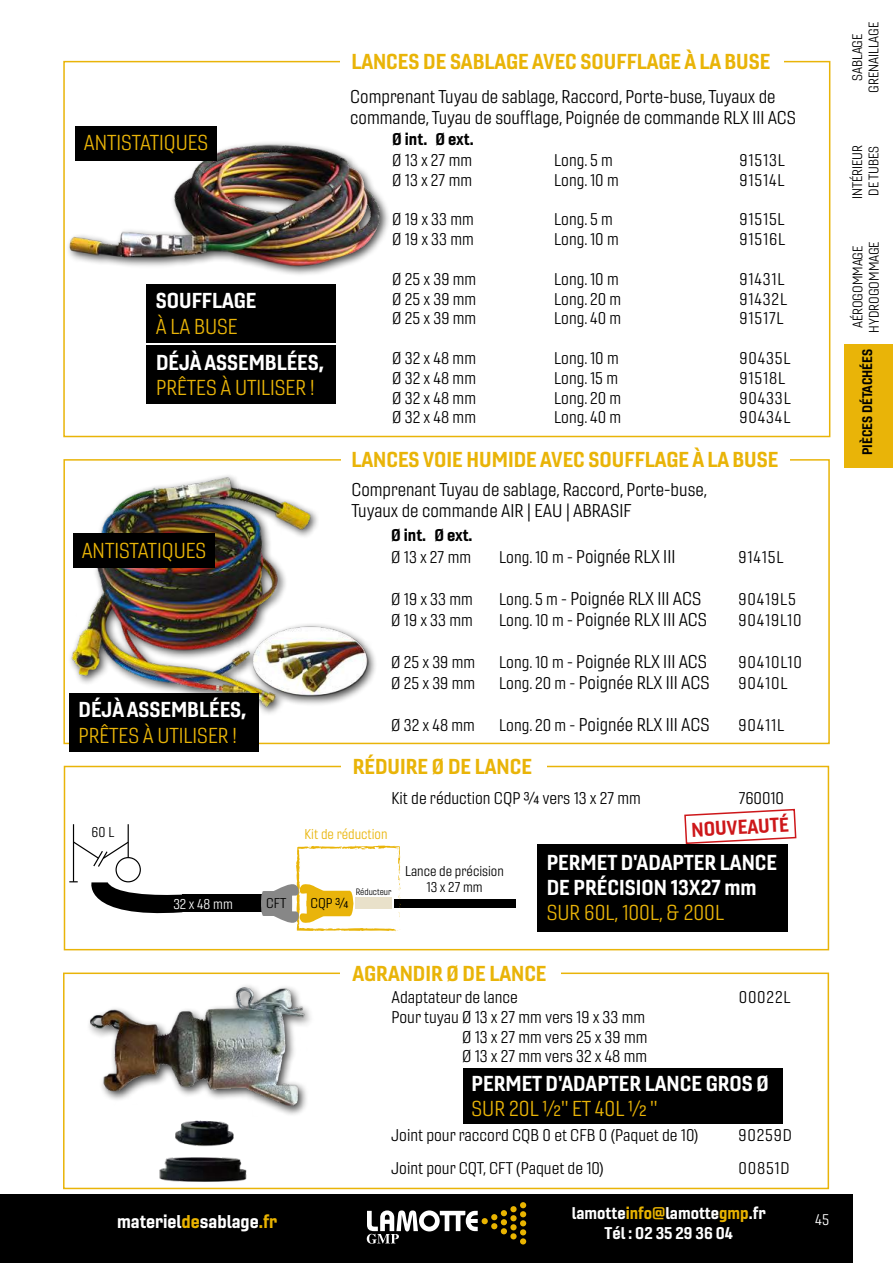
<style>
.page{position:relative;width:893px;height:1263px;background:#fff}
.page>*{position:absolute;margin:0;border:0;box-sizing:border-box;transform-origin:0 0}
.t1{font:21px "Gineso Nor Bol";color:#e9b408}
.t2{font:21px/25.2px "Gineso Nor Bol";color:#fff}
.t3{font:21px "Gineso Nor Boo";color:#e9b408}
.t4{font:19.5px "Gineso Nor Bol";color:#cd171a}
.t5{font:18px/21.6px "Gineso Nor Boo";color:#000}
.t6{font:18px "Gineso Nor Bol";color:#fff}
.t7{font:16.5px/19.8px "Gineso Nor Boo";color:#000}
.t8{font:16.5px/19.8px "Gineso Nor Bol";color:#fff;text-align:center}
.t9{font:16.5px "Gineso Nor Boo";letter-spacing:.05em;color:#000}
.t10{font:16.5px "Gineso Nor Bol";color:#000}
.t11{font:15px "Gineso Nor Boo";color:#fff}
.t12{font:13.8px/16.5px "Gineso Nor Boo";color:#000;text-align:center}
.t13{font:13.8px "Gineso Nor Boo";color:#e9b408}
.t14{font:13.8px "Gineso Nor Boo";color:#fff}
.t15{font:13.5px/16.2px "Gineso Nor Boo";color:#000;text-align:center}
.t16{font:13.5px "Gineso Nor Bol";color:#000}
.t17{font:9px "Gineso Nor Boo";color:#000}
.s1{font-size:16.5px}
.s2{color:#e9b300}
</style>
<div class="page">
<div style="left:844px;top:344px;width:49px;height:124px;background:#e9b408"></div>
<div style="left:0;top:1194px;width:853px;height:69px;background:#000"></div>
<svg style="left:367px;top:1210px;width:140px;height:34px"></svg>
<div style="left:510px;top:1206px;width:7px;height:6px;background:#e9b400;border-radius:50%"></div>
<div style="left:510px;top:1215px;width:7px;height:6px;background:#e9b400;border-radius:50%"></div>
<div style="left:510px;top:1224px;width:7px;height:6px;background:#e9b400;border-radius:50%"></div>
<div style="left:510px;top:1233px;width:7px;height:6px;background:#e9b400;border-radius:50%"></div>
<svg style="left:520px;top:1202px;width:6px;height:42px"></svg>
<div style="left:63px;top:972px;width:766px;height:217px;border:2px solid #e9b408"></div>
<div style="left:64px;top:766px;width:765px;height:184px;border:2px solid #e9b408"></div>
<div style="left:65px;top:140px;width:326px;height:136px;background:#000;opacity:.75"></div>
<img style="left:66px;top:140px;width:318px;height:131px">
<div style="left:147px;top:345px;width:189px;height:59px;background:#000"></div>
<div style="left:146px;top:284px;width:190px;height:58px;background:#000"></div>
<div style="left:67px;top:472px;width:311px;height:245px;background:#000;opacity:.75"></div>
<img style="left:67px;top:472px;width:301px;height:245px">
<div style="left:69px;top:693px;width:190px;height:59px;background:#000"></div>
<img style="left:89px;top:985px;width:219px;height:130px">
<div style="left:340px;top:966px;width:221px;height:15px;background:#fff"></div>
<div style="left:537px;top:844px;width:251px;height:87px;background:#000"></div>
<div style="left:341px;top:759px;width:206px;height:15px;background:#fff"></div>
<div style="left:463px;top:1068px;width:319px;height:55px;background:#000"></div>
<div style="left:182px;top:894px;width:84px;height:18px;background:#000"></div>
<div style="left:394px;top:899px;width:121px;height:8px;background:#000"></div>
<hr style="left:73px;top:824px;width:1px;height:58px;background:#000">
<hr style="left:128px;top:824px;width:1px;height:33px;background:#000">
<div style="left:115px;top:857px;width:26px;height:25px;border:1px solid #000;border-radius:50%"></div>
<svg style="left:72px;top:840px;width:58px;height:28px"></svg>
<svg style="left:69px;top:881px;width:113px;height:33px"></svg>
<svg style="left:261px;top:845px;width:140px;height:87px"></svg>
<img style="left:159px;top:1157px;width:88px;height:25px">
<img style="left:175px;top:1120px;width:59px;height:27px">
<svg style="left:684px;top:808px;width:113px;height:36px"></svg>
<div style="left:75px;top:127px;width:142px;height:34px;background:#000"></div>
<div style="left:73px;top:533px;width:142px;height:34px;background:#000"></div>
<p class="t3" style="left:84px;top:130px;width:126px">ANTISTATIQUES</p>
<p class="t2" style="left:156px;top:288px;width:102px">SOUFFLAGE</p>
<p class="t3" style="left:156px;top:313px;width:83px">À LA BUSE</p>
<p class="t2" style="left:156px;top:349px;width:169px">DÉJÀ ASSEMBLÉES,</p>
<p class="t3" style="left:156px;top:375px;width:160px">PRÊTES À UTILISER !</p>
<p class="t3" style="left:82px;top:538px;width:126px">ANTISTATIQUES</p>
<p class="t2" style="left:79px;top:697px;width:169px">DÉJÀ ASSEMBLÉES,</p>
<p class="t3" style="left:79px;top:722px;width:160px">PRÊTES À UTILISER !</p>
<p class="t1" style="left:351px;top:48px;width:420px">LANCES DE SABLAGE AVEC SOUFFLAGE À LA BUSE</p>
<p class="t5" style="left:350px;top:85px;width:447px">Comprenant Tuyau de sablage, Raccord, Porte-buse, Tuyaux de commande, Tuyau de soufflage, Poignée de commande RLX III ACS</p>
<p class="t7" style="left:392px;top:150px;width:81px">Ø 13 x 27 mm</p>
<p class="t7" style="left:554px;top:150px;width:60px">Long. 5 m</p>
<p class="t7" style="left:739px;top:150px;width:47px">91513L</p>
<p class="t7" style="left:392px;top:170px;width:81px">Ø 13 x 27 mm</p>
<p class="t7" style="left:554px;top:170px;width:66px">Long. 10 m</p>
<p class="t7" style="left:739px;top:170px;width:46px">91514L</p>
<p class="t7" style="left:392px;top:210px;width:83px">Ø 19 x 33 mm</p>
<p class="t7" style="left:554px;top:210px;width:60px">Long. 5 m</p>
<p class="t7" style="left:739px;top:210px;width:47px">91515L</p>
<p class="t7" style="left:392px;top:229px;width:83px">Ø 19 x 33 mm</p>
<p class="t7" style="left:554px;top:229px;width:66px">Long. 10 m</p>
<p class="t7" style="left:739px;top:229px;width:47px">91516L</p>
<p class="t7" style="left:392px;top:269px;width:85px">Ø 25 x 39 mm</p>
<p class="t7" style="left:554px;top:269px;width:66px">Long. 10 m</p>
<p class="t7" style="left:739px;top:269px;width:47px">91431L</p>
<p class="t7" style="left:392px;top:289px;width:85px">Ø 25 x 39 mm</p>
<p class="t7" style="left:554px;top:289px;width:69px">Long. 20 m</p>
<p class="t7" style="left:739px;top:289px;width:49px">91432L</p>
<p class="t7" style="left:392px;top:309px;width:85px">Ø 25 x 39 mm</p>
<p class="t7" style="left:554px;top:309px;width:68px">Long. 40 m</p>
<p class="t7" style="left:739px;top:309px;width:46px">91517L</p>
<p class="t7" style="left:392px;top:348px;width:85px">Ø 32 x 48 mm</p>
<p class="t7" style="left:554px;top:348px;width:66px">Long. 10 m</p>
<p class="t7" style="left:739px;top:348px;width:53px">90435L</p>
<p class="t7" style="left:392px;top:368px;width:85px">Ø 32 x 48 mm</p>
<p class="t7" style="left:554px;top:368px;width:65px">Long. 15 m</p>
<p class="t7" style="left:739px;top:368px;width:47px">91518L</p>
<p class="t7" style="left:392px;top:388px;width:85px">Ø 32 x 48 mm</p>
<p class="t7" style="left:554px;top:388px;width:69px">Long. 20 m</p>
<p class="t7" style="left:739px;top:388px;width:53px">90433L</p>
<p class="t7" style="left:392px;top:408px;width:85px">Ø 32 x 48 mm</p>
<p class="t7" style="left:554px;top:408px;width:68px">Long. 40 m</p>
<p class="t7" style="left:739px;top:408px;width:52px">90434L</p>
<p class="t10" style="left:392px;top:128px;width:83px">Ø int. Ø ext.</p>
<p class="t1" style="left:351px;top:445px;width:428px">LANCES VOIE HUMIDE AVEC SOUFFLAGE À LA BUSE</p>
<p class="t5" style="left:351px;top:479px;width:357px">Comprenant Tuyau de sablage, Raccord, Porte-buse,<br>Tuyaux de commande AIR | EAU | ABRASIF</p>
<p class="t10" style="left:391px;top:525px;width:83px">Ø int. Ø ext.</p>
<p class="t7" style="left:391px;top:548px;width:81px">Ø 13 x 27 mm</p>
<p class="t5" style="left:499px;top:546px;width:178px"><span class="s1">Long. 10 m -</span> Poignée RLX III</p>
<p class="t7" style="left:738px;top:548px;width:46px">91415L</p>
<p class="t7" style="left:391px;top:589px;width:83px">Ø 19 x 33 mm</p>
<p class="t5" style="left:499px;top:588px;width:203px"><span class="s1">Long. 5 m -</span> Poignée RLX III ACS</p>
<p class="t9" style="left:738px;top:589px;width:59px">90419L5</p>
<p class="t7" style="left:391px;top:611px;width:83px">Ø 19 x 33 mm</p>
<p class="t5" style="left:499px;top:609px;width:209px"><span class="s1">Long. 10 m -</span> Poignée RLX III ACS</p>
<p class="t9" style="left:738px;top:610px;width:65px">90419L10</p>
<p class="t7" style="left:391px;top:652px;width:85px">Ø 25 x 39 mm</p>
<p class="t5" style="left:499px;top:651px;width:209px"><span class="s1">Long. 10 m -</span> Poignée RLX III ACS</p>
<p class="t9" style="left:738px;top:652px;width:65px">90410L10</p>
<p class="t7" style="left:391px;top:674px;width:85px">Ø 25 x 39 mm</p>
<p class="t5" style="left:499px;top:672px;width:212px"><span class="s1">Long. 20 m -</span> Poignée RLX III ACS</p>
<p class="t7" style="left:738px;top:674px;width:51px">90410L</p>
<p class="t7" style="left:391px;top:715px;width:85px">Ø 32 x 48 mm</p>
<p class="t5" style="left:499px;top:714px;width:212px"><span class="s1">Long. 20 m -</span> Poignée RLX III ACS</p>
<p class="t7" style="left:738px;top:715px;width:47px">90411L</p>
<p class="t1" style="left:353px;top:753px;width:181px">RÉDUIRE Ø DE LANCE</p>
<p class="t7" style="left:391px;top:789px;width:251px">Kit de réduction CQP ¾ vers 13 x 27 mm</p>
<p class="t7" style="left:739px;top:789px;width:47px">760010</p>
<p class="t12" style="left:92px;top:824px;width:24px">60 L</p>
<p class="t14" style="left:173px;top:895px;width:61px">32 x 48 mm</p>
<p class="t12" style="left:266px;top:895px;width:21px">CFT</p>
<p class="t13" style="left:304px;top:826px;width:84px">Kit de réduction</p>
<p class="t12" style="left:310px;top:895px;width:40px">CQP ¾</p>
<p class="t17" style="left:356px;top:886px;width:37px">Réducteur</p>
<p class="t12" style="left:405px;top:862px;width:100px">Lance de précision<br>13 x 27 mm</p>
<p class="t4" style="left:691px;top:817px;width:99px;rotate:-3deg">NOUVEAUTÉ</p>
<p class="t2" style="left:547px;top:849px;width:232px">PERMET D'ADAPTER LANCE<br>DE PRÉCISION 13X27 mm</p>
<p class="t3" style="left:547px;top:900px;width:179px">SUR 60L, 100L, &amp; 200L</p>
<p class="t6" style="left:117px;top:1209px;width:162px">materiel<span class="s2">de</span>sablage<span class="s2">.fr</span></p>
<p class="t1" style="left:353px;top:960px;width:196px">AGRANDIR Ø DE LANCE</p>
<p class="t7" style="left:391px;top:987px;width:128px">Adaptateur de lance</p>
<p class="t7" style="left:739px;top:987px;width:53px">00022L</p>
<p class="t7" style="left:462px;top:1007px;width:187px;text-indent:-71px">Pour tuyau Ø 13 x 27 mm vers 19 x 33 mm<br>Ø 13 x 27 mm vers 25 x 39 mm<br>Ø 13 x 27 mm vers 32 x 48 mm</p>
<p class="t2" style="left:472px;top:1070px;width:299px">PERMET D'ADAPTER LANCE GROS Ø</p>
<p class="t3" style="left:472px;top:1096px;width:188px">SUR 20L ½'' ET 40L ½ ''</p>
<p class="t7" style="left:391px;top:1125px;width:309px">Joint pour raccord CQB 0 et CFB 0 (Paquet de 10)</p>
<p class="t7" style="left:738px;top:1125px;width:55px">90259D</p>
<p class="t7" style="left:391px;top:1159px;width:215px">Joint pour CQT, CFT (Paquet de 10)</p>
<p class="t7" style="left:738px;top:1159px;width:53px">00851D</p>
<p class="t8" style="left:572px;top:1203px;width:195px">lamotte<span class="s2">info@</span>lamotte<span class="s2">gmp</span>.fr<br>Tél : 02 35 29 36 04</p>
<p class="t11" style="left:815px;top:1211px;width:15px">45</p>
<p class="t15" style="left:849px;top:93px;width:72px;rotate:-90deg">SABLAGE<br>GRENAILLAGE</p>
<p class="t15" style="left:849px;top:199px;width:56px;text-align:left;rotate:-90deg">INTÉRIEUR<br>DE TUBES</p>
<p class="t15" style="left:850px;top:333px;width:93px;rotate:-90deg">AÉROGOMMAGE<br>HYDROGOMMAGE</p>
<p class="t16" style="left:859px;top:455px;width:108px;rotate:-90deg">PIÈCES DÉTACHÉES</p>
</div>
